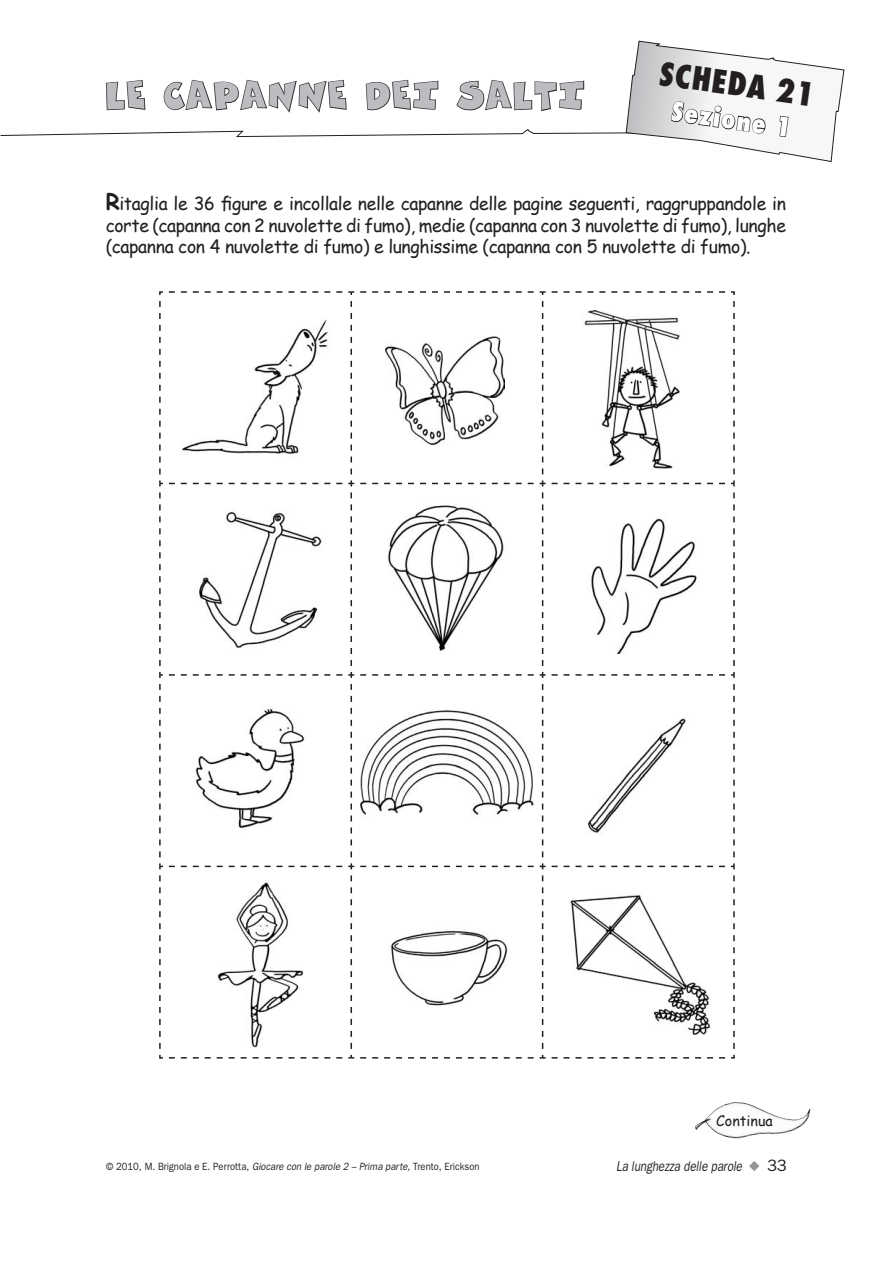
<style>
.page{position:relative;width:893px;height:1264px;background:#fff}
.page>*{position:absolute;margin:0;border:0;box-sizing:border-box;transform-origin:0 0}
.t1{font:31.5px "Comics";letter-spacing:.07em;color:#bcbdc0;scale:.95 1}
.t2{font:800 condensed 31.5px "Futura";color:#231f20}
.t3{font:800 condensed 25.5px "Futura";color:#fff}
.t4{font:18px/21.6px "Comic Sans MS";letter-spacing:-.02em;color:#231f20;text-align:justify}
.t5{font:italic 14.25px "Franklin Gothic";color:#231f20;scale:.8 1}
.t6{font:14.25px "Comic Sans MS";color:#231f20}
.t7{font:10.5px "Franklin Gothic";color:#231f20;scale:.9 1}
.s1{font-weight:700;font-size:22.5px}
.s2{font-style:italic}
.s3{color:#939598}
.s4{font-style:normal;font-size:16.5px}
</style>
<div class="page">
<svg style="left:159px;top:291px;width:195px;height:183px"></svg>
<svg style="left:360px;top:291px;width:375px;height:183px"></svg>
<svg style="left:159px;top:480px;width:4px;height:186px"></svg>
<svg style="left:169px;top:480px;width:185px;height:186px"></svg>
<svg style="left:360px;top:480px;width:186px;height:186px"></svg>
<svg style="left:552px;top:480px;width:183px;height:186px"></svg>
<svg style="left:159px;top:672px;width:4px;height:185px"></svg>
<svg style="left:169px;top:672px;width:185px;height:185px"></svg>
<svg style="left:360px;top:672px;width:186px;height:185px"></svg>
<svg style="left:552px;top:672px;width:183px;height:185px"></svg>
<svg style="left:159px;top:863px;width:576px;height:196px"></svg>
<svg style="left:0;top:41px;width:844px;height:121px"></svg>
<img style="left:695px;top:1102px;width:116px;height:36px">
<img style="left:559px;top:310px;width:159px;height:159px">
<img style="left:185px;top:506px;width:141px;height:149px">
<img style="left:187px;top:706px;width:120px;height:128px">
<img style="left:360px;top:703px;width:174px;height:121px">
<img style="left:171px;top:880px;width:168px;height:167px">
<img style="left:569px;top:888px;width:142px;height:145px">
<img style="left:385px;top:330px;width:120px;height:119px">
<img style="left:171px;top:311px;width:168px;height:160px">
<img style="left:370px;top:503px;width:155px;height:155px">
<img style="left:570px;top:512px;width:141px;height:141px">
<img style="left:580px;top:713px;width:121px;height:121px">
<img style="left:388px;top:903px;width:122px;height:122px">
<h1 class="t1" style="left:106px;top:77px;width:505px">LE CAPANNE DEI SALTI</h1>
<h1 class="t2" style="left:662px;top:60px;width:157px;rotate:8deg">SCHEDA 21</h1>
<h2 class="t3" style="left:673px;top:100px;width:122px;rotate:8deg">Sezione 1</h2>
<p class="t4" style="left:106px;top:192px;width:682px"><span class="s1">R</span>itaglia le 36 figure e incollale nelle capanne delle pagine seguenti, raggruppandole in corte (capanna con 2 nuvolette di fumo), medie (capanna con 3 nuvolette di fumo), lunghe (capanna con 4 nuvolette di fumo) e lunghissime (capanna con 5 nuvolette di fumo).</p>
<p class="t6" style="left:716px;top:1109px;width:58px">Continua</p>
<p class="t7" style="left:106px;top:1162px;width:416px">© 2010, M. Brignola e E. Perrotta, <span class="s2">Giocare con le parole 2 – Prima parte,</span> Trento, Erickson</p>
<p class="t5" style="left:616px;top:1160px;width:215px">La lunghezza delle parole <span class="s3">◆</span> <span class="s4">33</span></p>
</div>
